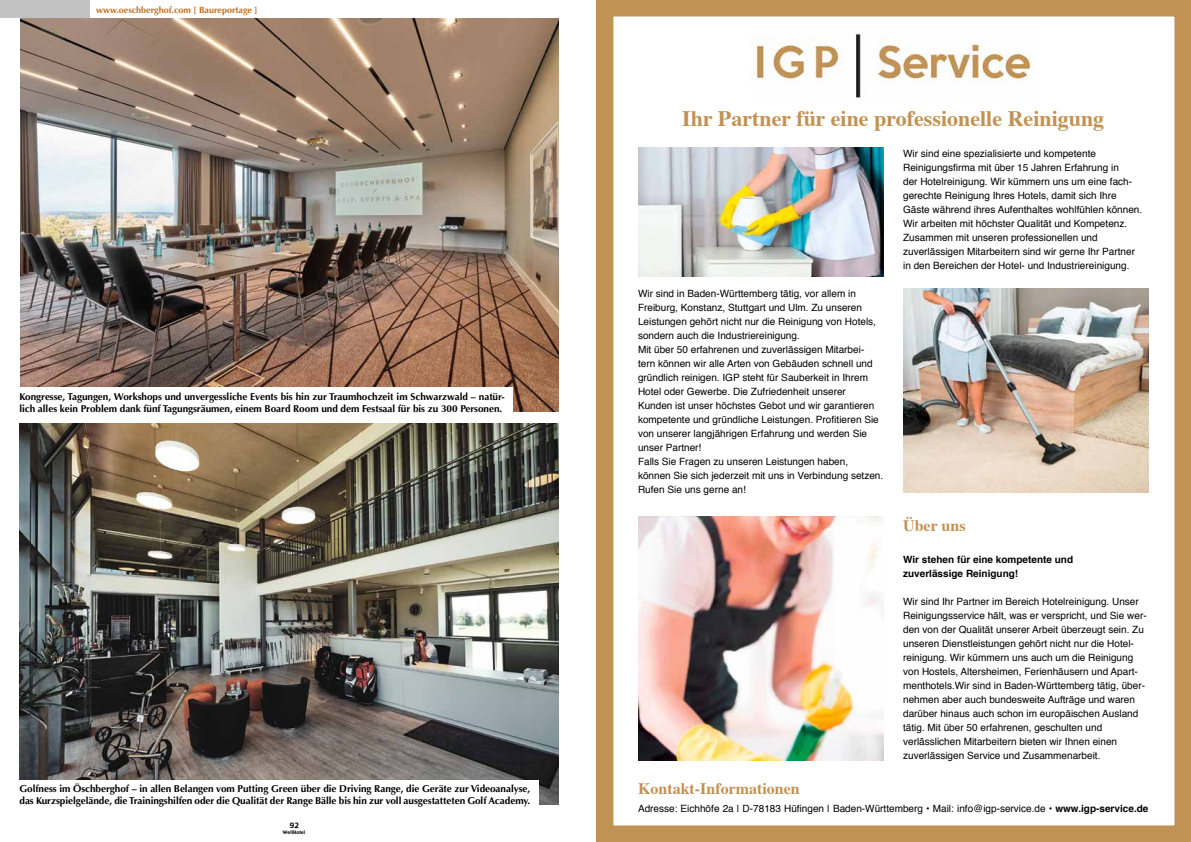
<style>
.page{position:relative;width:1191px;height:842px;background:#fff}
.page>*{position:absolute;margin:0;border:0;box-sizing:border-box;transform-origin:0 0}
.t1{font:700 22px "Times";color:#c29153}
.t2{font:700 16px "Times";color:#c29153}
.t3{font:10px/14px "Helvetica";color:#000}
.t4{font:700 10px/12px "Optima";letter-spacing:-.005em;color:#000}
.t5{font:700 10px/14px "Helvetica";color:#000}
.t6{font:700 9px "Optima";color:#c26c1f}
.t7{font:7.3px "Gadget";color:#000}
.t8{font:4.8px "Gadget";color:#000}
.s1{font-weight:700}
</style>
<div class="page">
<img style="left:20px;top:17px;width:539px;height:395px">
<div style="left:19px;top:388px;width:494px;height:32px;background:#fff"></div>
<div style="left:0;top:0;width:89px;height:17px;background:#c2c2c3"></div>
<img style="left:20px;top:424px;width:538px;height:380px">
<div style="left:19px;top:780px;width:520px;height:36px;background:#fff"></div>
<img style="left:596px;top:0;width:595px;height:842px">
<p class="t6" style="left:96px;top:5px;width:163px">www.oeschberghof.com [ Baureportage ]</p>
<p class="t4" style="left:19px;top:390px;width:487px">Kongresse, Tagungen, Workshops und unvergessliche Events bis hin zur Traumhochzeit im Schwarzwald – natür&shy;lich alles kein Problem dank fünf Tagungsräumen, einem Board Room und dem Festsaal für bis zu 300 Personen.</p>
<p class="t4" style="left:19px;top:783px;width:512px">Golfness im Öschberghof – in allen Belangen vom Putting Green über die Driving Range, die Geräte zur Videoanalyse, das Kurzspielgelände, die Trainingshilfen oder die Qualität der Range Bälle bis hin zur voll ausgestatteten Golf Academy.</p>
<p class="t7" style="left:290px;top:821px;width:11px">92</p>
<p class="t8" style="left:283px;top:829px;width:24px">WellHotel</p>
<h1 class="t1" style="left:682px;top:97px;width:423px">Ihr Partner für eine professionelle Reinigung</h1>
<p class="t3" style="left:638px;top:286px;width:247px">Wir sind in Baden-Württemberg tätig, vor allem in Freiburg, Konstanz, Stuttgart und Ulm. Zu unseren Leistungen gehört nicht nur die Reinigung von Hotels, sondern auch die Industriereinigung.<br>Mit über 50 erfahrenen und zuverlässigen Mitarbei&shy;tern können wir alle Arten von Gebäuden schnell und gründlich reinigen. IGP steht für Sauberkeit in Ihrem Hotel oder Gewerbe. Die Zufriedenheit unserer<br>Kunden ist unser höchstes Gebot und wir garantieren kompetente und gründliche Leistungen. Profitieren Sie von unserer langjährigen Erfahrung und werden Sie unser Partner!<br>Falls Sie Fragen zu unseren Leistungen haben, können Sie sich jederzeit mit uns in Verbindung setzen.<br>Rufen Sie uns gerne an!</p>
<p class="t3" style="left:903px;top:146px;width:241px">Wir sind eine spezialisierte und kompetente Reinigungsfirma mit über 15 Jahren Erfahrung in<br>der Hotelreinigung. Wir kümmern uns um eine fach&shy;gerechte Reinigung Ihres Hotels, damit sich Ihre Gäste während ihres Aufenthaltes wohlfühlen können.<br>Wir arbeiten mit höchster Qualität und Kompetenz.<br>Zusammen mit unseren professionellen und zuverlässigen Mitarbeitern sind wir gerne Ihr Partner in den Bereichen der Hotel- und Industriereinigung.</p>
<h2 class="t2" style="left:903px;top:510px;width:64px">Über uns</h2>
<p class="t5" style="left:903px;top:552px;width:171px">Wir stehen für eine kompetente und zuverlässige Reinigung!</p>
<p class="t3" style="left:903px;top:594px;width:245px">Wir sind Ihr Partner im Bereich Hotelreinigung. Unser Reinigungsservice hält, was er verspricht, und Sie wer&shy;den von der Qualität unserer Arbeit überzeugt sein. Zu unseren Dienstleistungen gehört nicht nur die Hotel&shy;reinigung. Wir kümmern uns auch um die Reinigung von Hostels, Altersheimen, Ferienhäusern und Apart&shy;menthotels.Wir sind in Baden-Württemberg tätig, über&shy;nehmen aber auch bundesweite Aufträge und waren darüber hinaus auch schon im europäischen Ausland tätig. Mit über 50 erfahrenen, geschulten und verlässlichen Mitarbeitern bieten wir Ihnen einen zuverlässigen Service und Zusammenarbeit.</p>
<h2 class="t2" style="left:638px;top:773px;width:163px">Kontakt-Informationen</h2>
<p class="t3" style="left:638px;top:801px;width:512px">Adresse: Eichhöfe 2a | D-78183 Hüfingen | Baden-Württemberg • Mail: info@igp-service.de • <span class="s1">www.igp-service.de</span></p>
</div>
